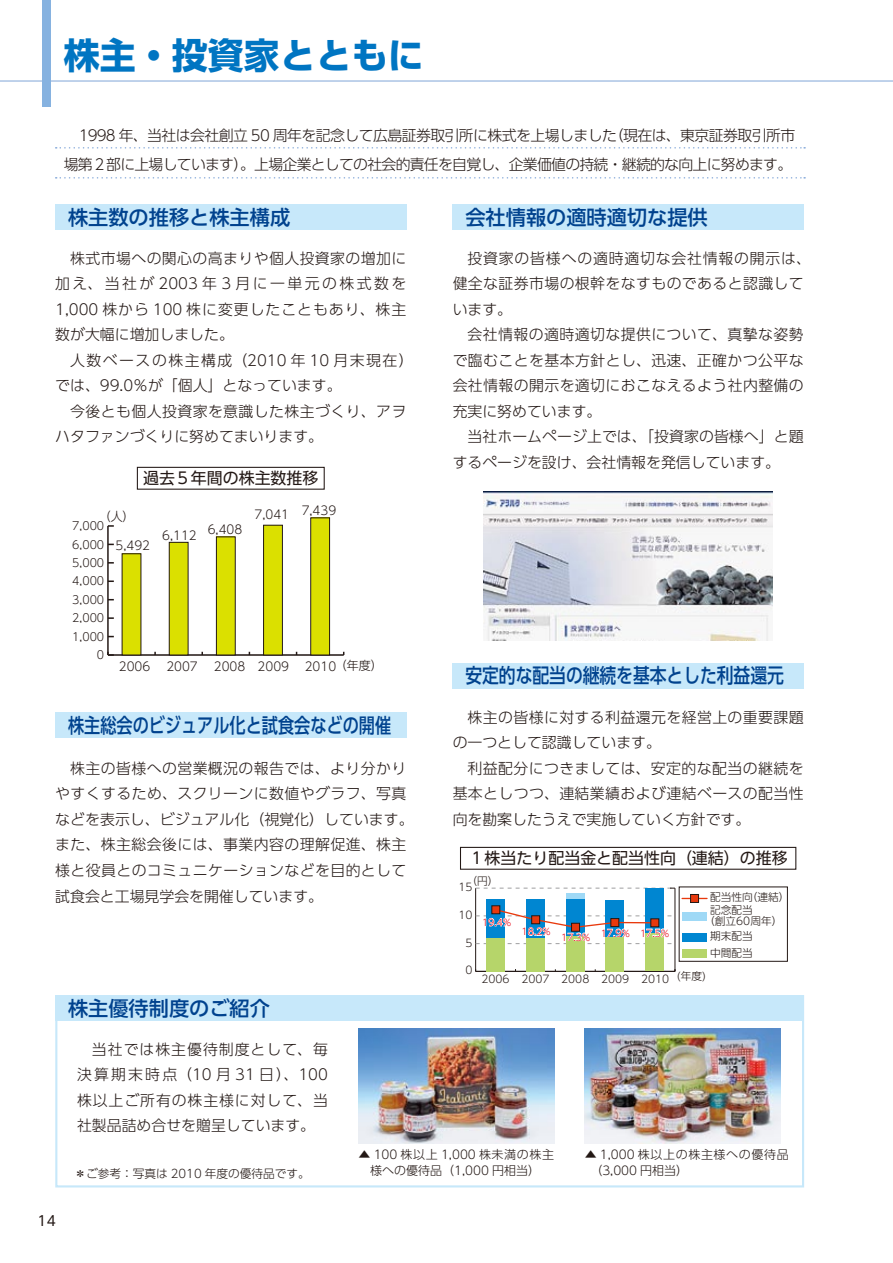
<style>
.page{position:relative;width:893px;height:1263px;background:#fff}
.page>*{position:absolute;margin:0;border:0;box-sizing:border-box;transform-origin:0 0}
.t1{font:700 36px "UD Shin Go Pro";color:#0075c2}
.t2{font:500 20.25px "UD Shin Go Pro";color:#00428e}
.t3{font:500 20.25px "UD Shin Go Pro";color:#00428e;scale:.8 1}
.t4{font:500 20.25px "UD Shin Go Pro";color:#00428e;scale:.83 1}
.t5{font:15.9px "UD Shin Go Pro";color:#231815}
.t6{font:300 14.85px/25.5px "UD Shin Go Pro";letter-spacing:.025em;color:#231815}
.t7{font:300 14.85px/29.7px "UD Shin Go Pro";letter-spacing:-.05em;color:#231815;text-align:right}
.t8{font:300 14.85px/25.5px "UD Shin Go Pro";color:#231815}
.t9{font:13.8px "UD Shin Go Pro";color:#231815}
.t10{font:300 12.15px "UD Shin Go Pro";color:#231815}
.t11{font:300 12px/16.5px "UD Shin Go Pro";color:#231815;text-align:center}
.t12{font:300 12px/16.5px "UD Shin Go Pro";letter-spacing:.05em;color:#231815}
.t13{font:300 11.7px "UD Shin Go Pro";color:#231815}
.t14{font:300 11.25px "UD Shin Go Pro";color:#231815}
.t15{font:300 10.65px/10.6px "UD Shin Go Pro";color:#231815}
.t16{font:300 9.3px "UD Shin Go Pro";color:#e60012}
</style>
<div class="page">
<div style="left:55px;top:204px;width:351px;height:26px;background:#c7e8fa"></div>
<div style="left:453px;top:204px;width:351px;height:26px;background:#c7e8fa"></div>
<div style="left:453px;top:663px;width:351px;height:25px;background:#c7e8fa"></div>
<div style="left:55px;top:712px;width:351px;height:26px;background:#c7e8fa"></div>
<img style="left:484px;top:492px;width:289px;height:149px">
<div style="left:679px;top:886px;width:109px;height:76px;border:1px solid #231815"></div>
<div style="left:566px;top:894px;width:19px;height:5px;background:#9fd9f6"></div>
<div style="left:682px;top:912px;width:25px;height:9px;background:#9fd9f6"></div>
<div style="left:682px;top:933px;width:25px;height:8px;background:#0086d1"></div>
<div style="left:682px;top:950px;width:25px;height:8px;background:#b6d56a"></div>
<hr style="left:475px;top:888px;width:1px;height:83px;background:#231815">
<hr style="left:476px;top:971px;width:199px;height:1px;background:#231815">
<div style="left:487px;top:938px;width:18px;height:33px;background:#b6d56a"></div>
<div style="left:527px;top:938px;width:18px;height:33px;background:#b6d56a"></div>
<div style="left:566px;top:935px;width:19px;height:36px;background:#b6d56a"></div>
<div style="left:606px;top:935px;width:18px;height:36px;background:#b6d56a"></div>
<div style="left:606px;top:900px;width:18px;height:36px;background:#0086d1"></div>
<div style="left:646px;top:932px;width:18px;height:39px;background:#b6d56a"></div>
<div style="left:646px;top:888px;width:18px;height:44px;background:#0086d1"></div>
<div style="left:487px;top:899px;width:18px;height:39px;background:#0086d1"></div>
<div style="left:527px;top:899px;width:18px;height:39px;background:#0086d1"></div>
<div style="left:566px;top:899px;width:19px;height:36px;background:#0086d1"></div>
<hr style="left:675px;top:888px;width:1px;height:83px;background:#231815">
<svg style="left:476px;top:888px;width:199px;height:1px"></svg>
<div style="left:492px;top:906px;width:8px;height:8px;background:#e8390d"></div>
<div style="left:491px;top:905px;width:9px;height:9px;border:1px solid #231815"></div>
<svg style="left:682px;top:898px;width:25px;height:1px"></svg>
<div style="left:691px;top:894px;width:8px;height:8px;background:#e8390d"></div>
<div style="left:690px;top:894px;width:9px;height:9px;border:1px solid #231815"></div>
<svg style="left:476px;top:908px;width:199px;height:36px"></svg>
<svg style="left:56px;top:147px;width:749px;height:2px"></svg>
<svg style="left:56px;top:177px;width:749px;height:2px"></svg>
<hr style="left:0;top:80px;width:893px;height:2px;background:#88abda">
<div style="left:43px;top:0;width:8px;height:106px;background:#86b2e0"></div>
<div style="left:460px;top:847px;width:336px;height:23px;border:1px solid #231815"></div>
<hr style="left:108px;top:654px;width:236px;height:2px;background:#231815">
<hr style="left:107px;top:526px;width:2px;height:129px;background:#231815">
<svg style="left:107px;top:652px;width:7px;height:4px"></svg>
<svg style="left:108px;top:525px;width:6px;height:2px"></svg>
<div style="left:122px;top:554px;width:19px;height:101px;background:#dbe000"></div>
<div style="left:169px;top:542px;width:19px;height:113px;background:#dbe000"></div>
<div style="left:169px;top:542px;width:19px;height:113px;border:1px solid #231815"></div>
<div style="left:216px;top:537px;width:19px;height:118px;background:#dbe000"></div>
<div style="left:216px;top:536px;width:20px;height:119px;border:1px solid #231815"></div>
<div style="left:264px;top:525px;width:18px;height:130px;background:#dbe000"></div>
<div style="left:263px;top:525px;width:20px;height:130px;border:1px solid #231815"></div>
<div style="left:311px;top:518px;width:19px;height:137px;background:#dbe000"></div>
<div style="left:310px;top:517px;width:20px;height:138px;border:1px solid #231815"></div>
<div style="left:137px;top:467px;width:188px;height:23px;border:1px solid #231815"></div>
<div style="left:55px;top:995px;width:749px;height:25px;background:#c7e8fa"></div>
<div style="left:55px;top:995px;width:749px;height:192px;border:2px solid #c7e8fa"></div>
<img style="left:358px;top:1028px;width:196px;height:115px">
<img style="left:585px;top:1028px;width:195px;height:115px">
<h1 class="t1" style="left:64px;top:26px;width:362px">株主・投資家とともに</h1>
<p class="t7" style="left:64px;top:120px;width:733px">1998 年、当社は会社創立 50 周年を記念して広島証券取引所に株式を上場しました（現在は、東京証券取引所市場第２部に上場しています）。上場企業としての社会的責任を自覚し、企業価値の持続・継続的な向上に努めます。</p>
<h2 class="t2" style="left:68px;top:200px;width:224px">株主数の推移と株主構成</h2>
<h2 class="t2" style="left:465px;top:200px;width:244px">会社情報の適時適切な提供</h2>
<p class="t6" style="left:55px;top:245px;width:353px;text-align:justify;text-indent:15px">株式市場への関心の高まりや個人投資家の増加に加え、当社が 2003 年 3 月に一単元の株式数を1,000 株から 100 株に変更したこともあり、株主数が大幅に増加しました。</p>
<p class="t8" style="left:55px;top:347px;width:360px;text-indent:15px">人数ベースの株主構成（2010 年 10 月末現在）では、99.0％が「個人」となっています。</p>
<p class="t6" style="left:55px;top:398px;width:352px;text-indent:15px">今後とも個人投資家を意識した株主づくり、アヲハタファンづくりに努めてまいります。</p>
<p class="t5" style="left:143px;top:465px;width:177px">過去５年間の株主数推移</p>
<p class="t10" style="left:99px;top:506px;width:37px">（人）</p>
<p class="t14" style="left:72px;top:517px;width:34px">7,000</p>
<p class="t14" style="left:72px;top:535px;width:34px">6,000</p>
<p class="t14" style="left:72px;top:554px;width:34px">5,000</p>
<p class="t14" style="left:72px;top:572px;width:34px">4,000</p>
<p class="t14" style="left:72px;top:590px;width:34px">3,000</p>
<p class="t14" style="left:72px;top:609px;width:34px">2,000</p>
<p class="t14" style="left:72px;top:627px;width:34px">1,000</p>
<p class="t10" style="left:116px;top:536px;width:36px">5,492</p>
<p class="t10" style="left:162px;top:523px;width:82px">6,112 6,408</p>
<p class="t10" style="left:255px;top:505px;width:36px">7,041</p>
<p class="t10" style="left:302px;top:500px;width:36px">7,439</p>
<p class="t14" style="left:97px;top:646px;width:9px">0</p>
<p class="t10" style="left:119px;top:656px;width:33px">2006</p>
<p class="t10" style="left:166px;top:656px;width:33px">2007</p>
<p class="t10" style="left:214px;top:656px;width:77px">2008 2009</p>
<p class="t10" style="left:305px;top:656px;width:80px">2010（年度）</p>
<h2 class="t3" style="left:68px;top:709px;width:405px">株主総会のビジュアル化と試食会などの開催</h2>
<p class="t6" style="left:55px;top:755px;width:360px;text-indent:15px">株主の皆様への営業概況の報告では、より分かりやすくするため、スクリーンに数値やグラフ、写真などを表示し、ビジュアル化（視覚化）しています。また、株主総会後には、事業内容の理解促進、株主様と役員とのコミュニケーションなどを目的として試食会と工場見学会を開催しています。</p>
<h2 class="t2" style="left:68px;top:991px;width:203px">株主優待制度のご紹介</h2>
<p class="t6" style="left:77px;top:1036px;width:252px;text-align:justify;text-indent:15px">当社では株主優待制度として、毎決算期末時点（10 月 31 日）、100株以上ご所有の株主様に対して、当社製品詰め合せを贈呈しています。</p>
<p class="t6" style="left:453px;top:245px;width:360px;text-indent:15px">投資家の皆様への適時適切な会社情報の開示は、健全な証券市場の根幹をなすものであると認識しています。</p>
<p class="t6" style="left:453px;top:321px;width:353px;text-align:justify;text-indent:15px">会社情報の適時適切な提供について、真摯な姿勢で臨むことを基本方針とし、迅速、正確かつ公平な会社情報の開示を適切におこなえるよう社内整備の充実に努めています。</p>
<p class="t8" style="left:453px;top:423px;width:352px;text-indent:15px">当社ホームページ上では、「投資家の皆様へ」と題するページを設け、会社情報を発信しています。</p>
<h2 class="t4" style="left:465px;top:659px;width:385px">安定的な配当の継続を基本とした利益還元</h2>
<p class="t6" style="left:453px;top:704px;width:353px;text-indent:15px">株主の皆様に対する利益還元を経営上の重要課題の一つとして認識しています。</p>
<p class="t6" style="left:453px;top:755px;width:353px;text-align:justify;text-indent:15px">利益配分につきましては、安定的な配当の継続を基本としつつ、連結業績および連結ベースの配当性向を勘案したうえで実施していく方針です。</p>
<p class="t5" style="left:469px;top:845px;width:320px">１株当たり配当金と配当性向（連結）の推移</p>
<p class="t15" style="left:466px;top:875px;width:33px">（円）</p>
<p class="t15" style="left:458px;top:881px;width:16px">15</p>
<p class="t15" style="left:458px;top:909px;width:16px">10</p>
<p class="t15" style="left:465px;top:937px;width:9px">5</p>
<p class="t16" style="left:482px;top:915px;width:31px">19.4％</p>
<p class="t16" style="left:522px;top:924px;width:31px">18.2％</p>
<p class="t16" style="left:561px;top:925px;width:110px">17.3％ 17.9％ 17.5％</p>
<p class="t15" style="left:465px;top:964px;width:9px">0</p>
<p class="t15" style="left:481px;top:973px;width:189px">2006 2007 2008 2009 2010</p>
<p class="t15" style="left:710px;top:891px;width:81px">配当性向（連結）</p>
<p class="t15" style="left:704px;top:905px;width:80px;text-indent:6px">記念配当<br>（創立60周年）</p>
<p class="t15" style="left:710px;top:927px;width:44px;line-height:17px">期末配当中間配当</p>
<p class="t15" style="left:677px;top:971px;width:31px">(年度)</p>
<p class="t9" style="left:38px;top:1209px;width:20px">14</p>
<p class="t13" style="left:74px;top:1164px;width:237px">＊ご参考：写真は 2010 年度の優待品です。</p>
<p class="t11" style="left:358px;top:1145px;width:197px">▲ 100 株以上 1,000 株未満の株主様への優待品（1,000 円相当）</p>
<p class="t12" style="left:590px;top:1145px;width:200px;text-indent:-6px">▲ 1,000 株以上の株主様への優待品（3,000 円相当）</p>
</div>
